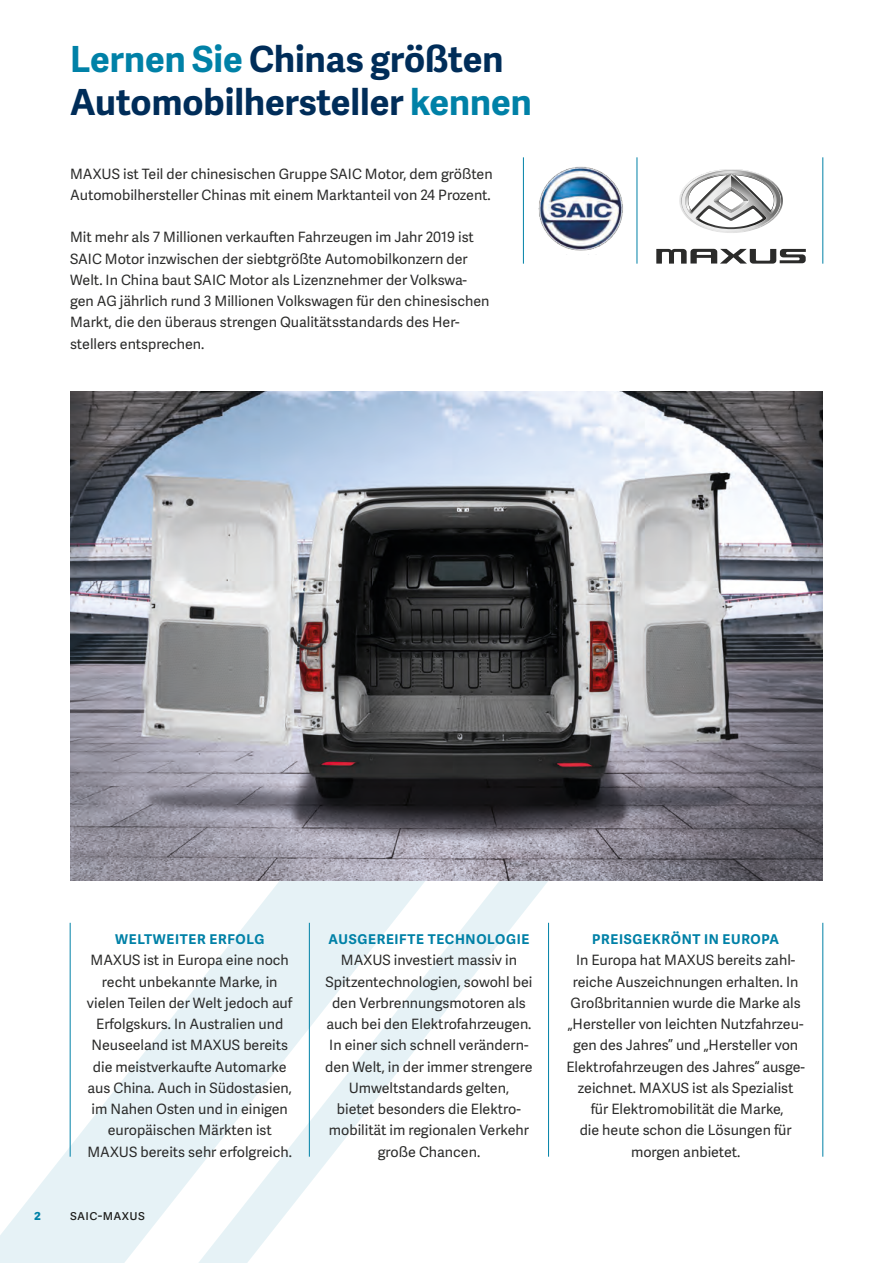
<style>
.page{position:relative;width:893px;height:1263px;background:#fff}
.page>*{position:absolute;margin:0;border:0;box-sizing:border-box;transform-origin:0 0}
.t1{font:700 36px/42.5px "Adelle Sans";color:#002d59}
.t2{font:14.25px/21.3px "Adelle Sans";color:#2b2b2a;text-align:center}
.t3{font:14.25px "Adelle Sans";letter-spacing:.025em;color:#1d1d1b}
.t4{font:700 14.25px "Adelle Sans";color:#0081a7}
.t5{font:700 13.5px "Adelle Sans";letter-spacing:.05em;color:#0081a7}
.s1{color:#0081a7}
</style>
<div class="page">
<svg style="left:0;top:880px;width:120px;height:383px"></svg>
<svg style="left:120px;top:880px;width:596px;height:383px"></svg>
<img style="left:70px;top:391px;width:753px;height:489px">
<img style="left:656px;top:248px;width:150px;height:1px">
<svg style="left:679px;top:169px;width:104px;height:64px"></svg>
<svg style="left:656px;top:249px;width:150px;height:15px"></svg>
<img style="left:538px;top:166px;width:85px;height:85px">
<hr style="left:637px;top:157px;width:1px;height:107px;background:#0081a7">
<hr style="left:822px;top:157px;width:1px;height:107px;background:#0081a7">
<hr style="left:523px;top:157px;width:1px;height:107px;background:#0081a7">
<hr style="left:70px;top:923px;width:1px;height:234px;background:#0081a7">
<hr style="left:822px;top:923px;width:1px;height:234px;background:#0081a7">
<hr style="left:548px;top:923px;width:1px;height:234px;background:#0081a7">
<hr style="left:309px;top:923px;width:1px;height:234px;background:#0081a7">
<h1 class="t1" style="left:70px;top:37px;width:463px"><span class="s1">Lernen Sie</span> Chinas größten<br>Automobilhersteller <span class="s1">kennen</span></h1>
<p class="t2" style="left:70px;top:162px;width:424px;text-align:left">MAXUS ist Teil der chinesischen Gruppe SAIC Motor, dem größten<br>Automobilhersteller Chinas mit einem Marktanteil von 24 Prozent.</p>
<p class="t2" style="left:70px;top:226px;width:421px;text-align:left">Mit mehr als 7 Millionen verkauften Fahrzeugen im Jahr 2019 ist SAIC Motor inzwischen der siebtgrößte Automobilkonzern der Welt. In China baut SAIC Motor als Lizenznehmer der Volkswa&shy;gen AG jährlich rund 3 Millionen Volkswagen für den chinesischen Markt, die den überaus strengen Qualitätsstandards des Her&shy;stellers entsprechen.</p>
<p class="t5" style="left:115px;top:929px;width:151px">WELTWEITER ERFOLG</p>
<p class="t2" style="left:87px;top:949px;width:207px">MAXUS ist in Europa eine noch recht unbekannte Marke, in vielen Teilen der Welt jedoch auf<br>Erfolgskurs. In Australien und<br>Neuseeland ist MAXUS bereits die meistverkaufte Automarke aus China. Auch in Südostasien, im Nahen Osten und in einigen europäischen Märkten ist<br>MAXUS bereits sehr erfolgreich.</p>
<p class="t4" style="left:34px;top:1205px;width:8px">2</p>
<p class="t3" style="left:70px;top:1205px;width:76px">SAIC-MAXUS</p>
<p class="t5" style="left:328px;top:929px;width:202px">AUSGEREIFTE TECHNOLOGIE</p>
<p class="t2" style="left:325px;top:949px;width:209px">MAXUS investiert massiv in<br>Spitzentechnologien, sowohl bei den Verbrennungsmotoren als auch bei den Elektrofahrzeugen.<br>In einer sich schnell verändern&shy;den Welt, in der immer strengere<br>Umweltstandards gelten,<br>bietet besonders die Elektro&shy;mobilität im regionalen Verkehr große Chancen.</p>
<p class="t5" style="left:592px;top:929px;width:189px">PREISGEKRÖNT IN EUROPA</p>
<p class="t2" style="left:566px;top:949px;width:240px">In Europa hat MAXUS bereits zahl&shy;reiche Auszeichnungen erhalten. In Großbritannien wurde die Marke als „Hersteller von leichten Nutzfahrzeu&shy;gen des Jahres” und „Hersteller von Elektrofahrzeugen des Jahres“ ausge&shy;zeichnet. MAXUS ist als Spezialist<br>für Elektromobilität die Marke,<br>die heute schon die Lösungen für morgen anbietet.</p>
</div>
